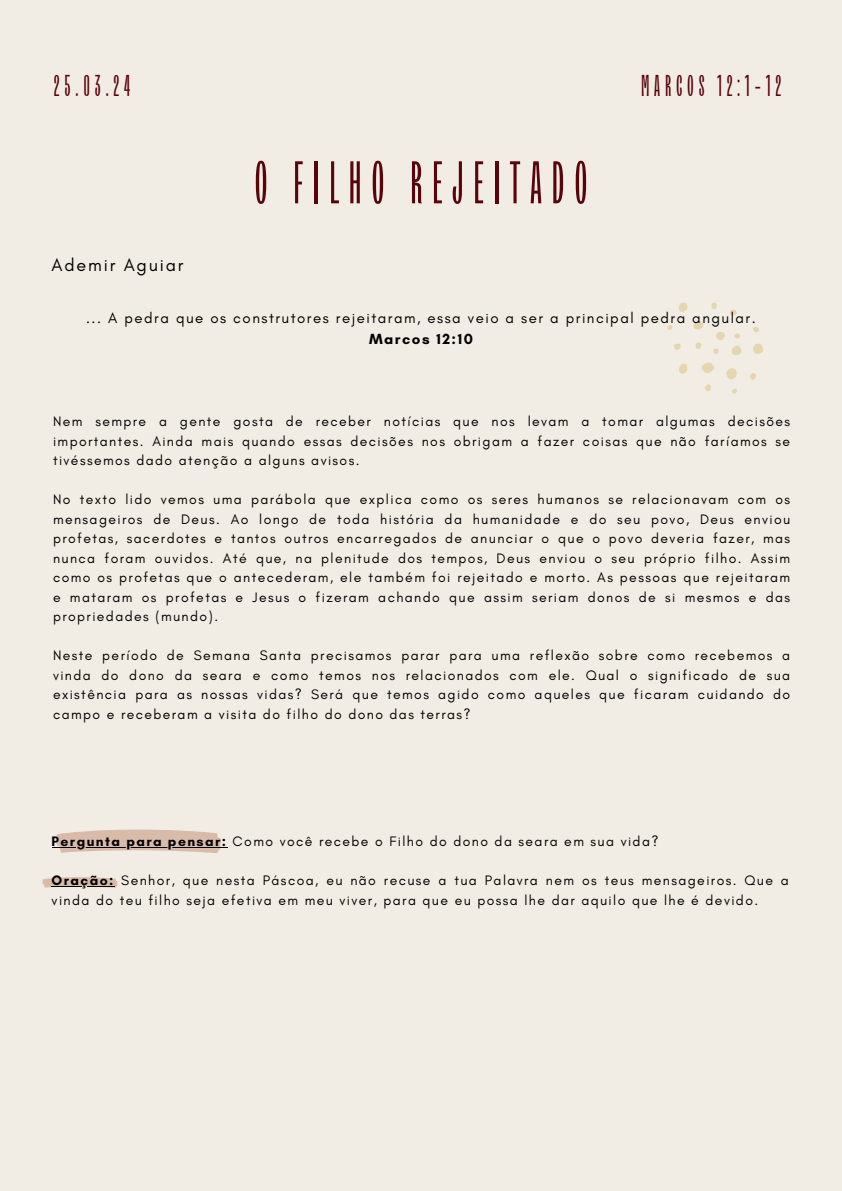
<style>
.page{position:relative;width:842px;height:1191px;background:#fff}
.page>*{position:absolute;margin:0;border:0;box-sizing:border-box;transform-origin:0 0}
.t1{font:60px "TT Trailers";letter-spacing:.16em;color:#59040c}
.t2{font:30px "TT Trailers";letter-spacing:.16em;color:#59040c}
.t3{font:18px "Glacial Indifference";letter-spacing:.1em;color:#000}
.t4{font:15px "Glacial Indifference";letter-spacing:.1em;color:#000}
.t5{font:700 15px "Glacial Indifference";letter-spacing:.1em;color:#000}
.t6{font:14px/19.5px "Glacial Indifference";letter-spacing:.1em;color:#000;text-align:justify}
.s1{font-weight:700}
</style>
<div class="page">
<div style="left:0;top:0;width:842px;height:1190px;background:#f2ede4"></div>
<svg style="left:57px;top:829px;width:164px;height:24px;background:#ddc3b3"></svg>
<svg style="left:43px;top:877px;width:74px;height:10px"></svg>
<svg style="left:701px;top:362px;width:13px;height:11px"></svg>
<svg style="left:726px;top:368px;width:11px;height:11px"></svg>
<svg style="left:753px;top:343px;width:10px;height:11px"></svg>
<svg style="left:731px;top:345px;width:11px;height:10px"></svg>
<svg style="left:679px;top:363px;width:8px;height:11px"></svg>
<svg style="left:693px;top:321px;width:11px;height:9px"></svg>
<svg style="left:679px;top:302px;width:9px;height:10px"></svg>
<svg style="left:716px;top:332px;width:9px;height:8px"></svg>
<svg style="left:674px;top:343px;width:7px;height:7px"></svg>
<svg style="left:730px;top:309px;width:7px;height:7px"></svg>
<svg style="left:750px;top:373px;width:6px;height:7px"></svg>
<svg style="left:705px;top:384px;width:6px;height:7px"></svg>
<svg style="left:711px;top:302px;width:6px;height:7px"></svg>
<div style="left:695px;top:342px;width:6px;height:7px;background:#e4d6af;border-radius:3px"></div>
<svg style="left:753px;top:327px;width:6px;height:5px"></svg>
<svg style="left:734px;top:333px;width:6px;height:5px"></svg>
<svg style="left:713px;top:349px;width:5px;height:5px"></svg>
<svg style="left:667px;top:325px;width:6px;height:5px"></svg>
<svg style="left:732px;top:389px;width:5px;height:4px"></svg>
<hr style="left:52px;top:847px;width:175px;height:1px;background:#000">
<hr style="left:52px;top:886px;width:63px;height:1px;background:#000">
<p class="t2" style="left:54px;top:67px;width:78px">25.03.24</p>
<p class="t2" style="left:641px;top:67px;width:142px">MARCOS 12:1-12</p>
<p class="t3" style="left:52px;top:254px;width:133px">Ademir Aguiar</p>
<p class="t1" style="left:254px;top:146px;width:335px">O FILHO REJEITADO</p>
<p class="t4" style="left:86px;top:308px;width:671px">... A pedra que os construtores rejeitaram, essa veio a ser a principal pedra angular.</p>
<p class="t5" style="left:369px;top:329px;width:105px">Marcos 12:10</p>
<h3 class="t6" style="left:53px;top:411px;width:739px">Nem sempre a gente gosta de receber notícias que nos levam a tomar algumas decisões importantes. Ainda mais quando essas decisões nos obrigam a fazer coisas que não faríamos se tivéssemos dado atenção a alguns avisos.</h3>
<h1 class="t6" style="left:53px;top:489px;width:739px">No texto lido vemos uma parábola que explica como os seres humanos se relacionavam com os mensageiros de Deus. Ao longo de toda história da humanidade e do seu povo, Deus enviou profetas, sacerdotes e tantos outros encarregados de anunciar o que o povo deveria fazer, mas nunca foram ouvidos. Até que, na plenitude dos tempos, Deus enviou o seu próprio filho. Assim como os profetas que o antecederam, ele também foi rejeitado e morto. As pessoas que rejeitaram e mataram os profetas e Jesus o fizeram achando que assim seriam donos de si mesmos e das propriedades (mundo).</h1>
<p class="t6" style="left:53px;top:645px;width:739px">Neste período de Semana Santa precisamos parar para uma reflexão sobre como recebemos a vinda do dono da seara e como temos nos relacionados com ele. Qual o significado de sua existência para as nossas vidas? Será que temos agido como aqueles que ficaram cuidando do campo e receberam a visita do filho do dono das terras?</p>
<p class="t6" style="left:52px;top:831px;width:608px"><span class="s1">Pergunta para pensar:</span> Como você recebe o Filho do dono da seara em sua vida?</p>
<p class="t6" style="left:52px;top:870px;width:739px"><span class="s1">Oração:</span> Senhor, que nesta Páscoa, eu não recuse a tua Palavra nem os teus mensageiros. Que a vinda do teu filho seja efetiva em meu viver, para que eu possa lhe dar aquilo que lhe é devido.</p>
</div>
